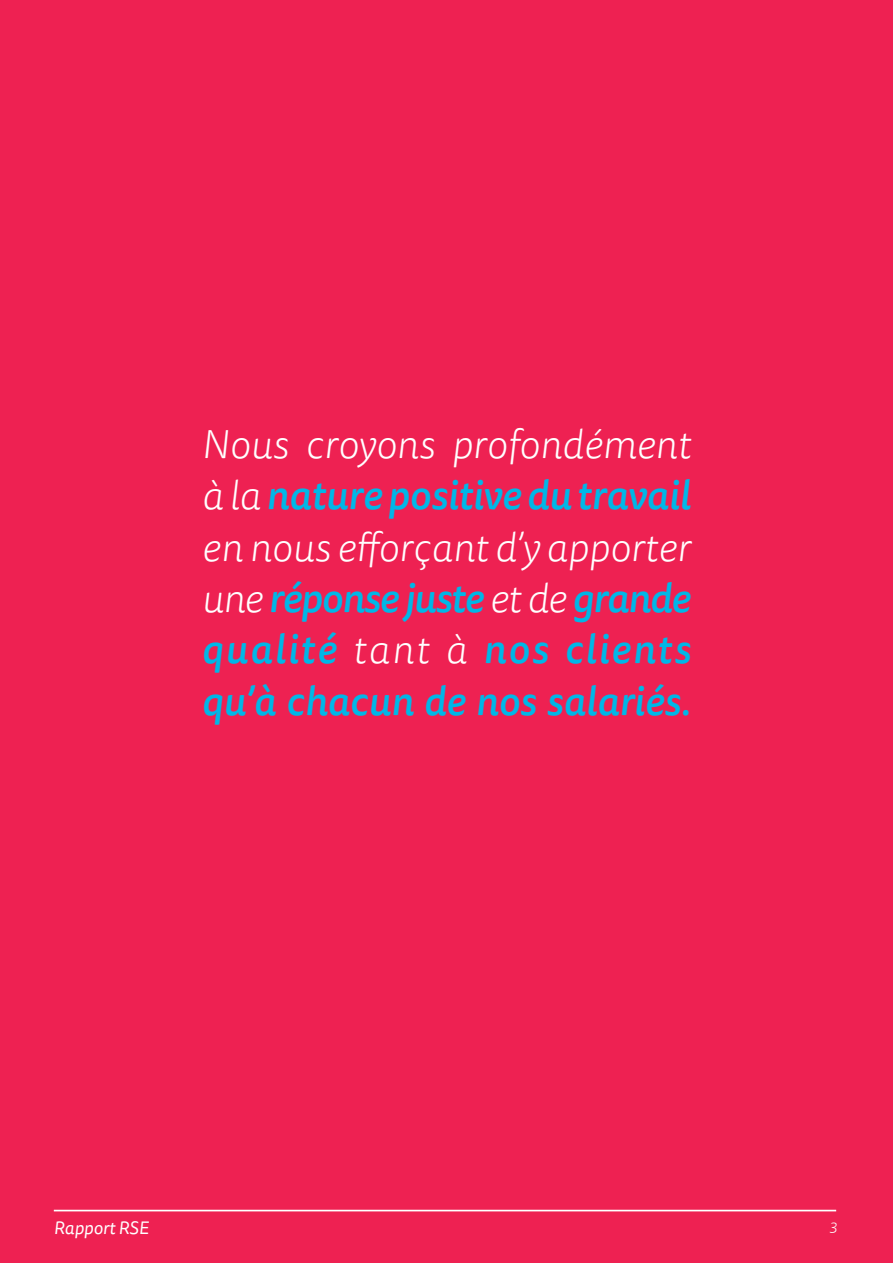
<style>
.page{position:relative;width:893px;height:1263px;background:#fff}
.page>*{position:absolute;margin:0;border:0;box-sizing:border-box;transform-origin:0 0}
.t1{font:italic 500 40.5px/51.3px "Tisa Sans OT";color:#00b7e7;text-align:justify}
.t2{font:italic 18px "Tisa Sans OT";color:#fff}
.t3{font:italic 300 15.75px "Tisa Sans OT";color:#fff}
.s1{font-weight:300;color:#fff}
</style>
<div class="page">
<div style="left:0;top:0;width:892px;height:1263px;background:#ee2152"></div>
<hr style="left:54px;top:1210px;width:782px;height:1px;background:#fff">
<p class="t1" style="left:202px;top:423px;width:490px"><span class="s1">Nous croyons profondément à la</span> nature positive du travail <span class="s1">en nous efforçant d’y apporter une</span> réponse juste <span class="s1">et de</span> grande qualité <span class="s1">tant à</span> nos clients qu’à chacun de nos salariés.</p>
<p class="t2" style="left:54px;top:1222px;width:96px">Rapport RSE</p>
<p class="t3" style="left:829px;top:1220px;width:9px">3</p>
</div>
